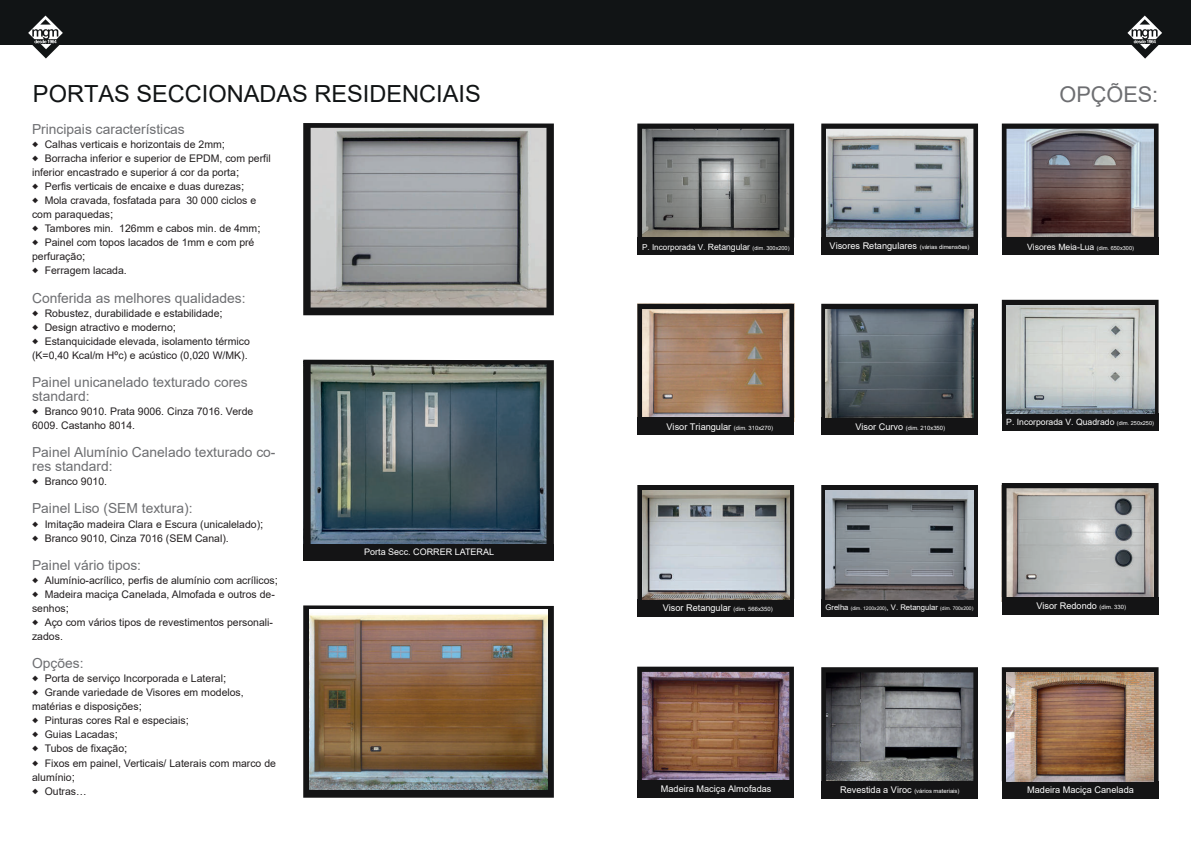
<style>
.page{position:relative;width:1191px;height:842px;background:#fff}
.page>*{position:absolute;margin:0;border:0;box-sizing:border-box;transform-origin:0 0}
.t1{font:23.6px "Arial";color:#111415}
.t2{font:21.7px "Arial";color:#6d6e71}
.t3{font:13.8px/14.1px "Arial";color:#6d6e71}
.t4{font:10.5px/14.1px "Arial";color:#231f20}
.t5{font:9.2px "Arial";color:#fff}
.t6{font:9px "Arial";color:#fff}
.t7{font:8.6px "Arial";color:#fff}
.t8{font:8.2px "Arial";color:#fff}
.t9{font:5.9px "Arial";color:#fff}
.t10{font:5px "Arial";color:#fff}
.s1{font-family:"Source Code Variable"}
.s2{font-size:11.6px}
.s3{font-size:5.9px}
.s4{font-size:8.6px}
.s5{font-size:5.6px}
.s6{font-size:9.2px}
.s7{font-size:7.7px}
</style>
<div class="page">
<svg style="left:821px;top:124px;width:157px;height:114px;background:#92989e"></svg>
<div style="left:821px;top:238px;width:157px;height:17px;background:#141415"></div>
<svg style="left:1001px;top:483px;width:157px;height:114px;background:#a3a3a2"></svg>
<div style="left:1001px;top:597px;width:157px;height:17px;background:#141415"></div>
<svg style="left:637px;top:304px;width:157px;height:114px;background:#9b7d66"></svg>
<div style="left:637px;top:418px;width:157px;height:17px;background:#141415"></div>
<svg style="left:821px;top:667px;width:157px;height:114px;background:#646669"></svg>
<div style="left:821px;top:781px;width:157px;height:17px;background:#141415"></div>
<img style="left:637px;top:667px;width:157px;height:114px">
<div style="left:637px;top:781px;width:157px;height:17px;background:#141415"></div>
<svg style="left:637px;top:124px;width:157px;height:114px;background:#707270"></svg>
<div style="left:637px;top:238px;width:157px;height:17px;background:#141415"></div>
<svg style="left:1001px;top:124px;width:157px;height:114px;background:#7a7174"></svg>
<div style="left:1001px;top:238px;width:157px;height:17px;background:#141415"></div>
<svg style="left:303px;top:123px;width:251px;height:192px;background:#919394"></svg>
<svg style="left:1001px;top:300px;width:157px;height:114px;background:#2b2b2c"></svg>
<div style="left:1001px;top:414px;width:157px;height:17px;background:#141415"></div>
<img style="left:1006px;top:305px;width:148px;height:109px">
<svg style="left:1001px;top:667px;width:157px;height:114px;background:#252526"></svg>
<div style="left:1001px;top:781px;width:157px;height:17px;background:#141415"></div>
<img style="left:1006px;top:672px;width:148px;height:109px">
<svg style="left:821px;top:304px;width:157px;height:114px;background:#242525"></svg>
<div style="left:821px;top:418px;width:157px;height:17px;background:#141415"></div>
<img style="left:826px;top:309px;width:147px;height:109px">
<svg style="left:821px;top:485px;width:157px;height:114px;background:#212223"></svg>
<div style="left:821px;top:599px;width:157px;height:17px;background:#141415"></div>
<img style="left:825px;top:490px;width:148px;height:109px">
<svg style="left:303px;top:605px;width:251px;height:193px;background:#363637"></svg>
<img style="left:310px;top:610px;width:237px;height:180px">
<svg style="left:637px;top:485px;width:157px;height:114px;background:#212122"></svg>
<div style="left:637px;top:599px;width:157px;height:17px;background:#141415"></div>
<img style="left:642px;top:490px;width:147px;height:109px">
<div style="left:0;top:0;width:584px;height:44px;background:#111415"></div>
<div style="left:584px;top:0;width:607px;height:44px;background:#111415"></div>
<svg style="left:27px;top:16px;width:37px;height:42px"></svg>
<svg style="left:1126px;top:16px;width:37px;height:43px"></svg>
<svg style="left:303px;top:360px;width:251px;height:184px;background:#4a5c64"></svg>
<div style="left:303px;top:544px;width:251px;height:17px;background:#141415"></div>
<h1 class="t1" style="left:33px;top:84px;width:449px">PORTAS SECCIONADAS RESIDENCIAIS</h1>
<h2 class="t2" style="left:1059px;top:86px;width:100px">OPÇÕES:</h2>
<h3 class="t3" style="left:32px;top:123px;width:154px">Principais características</h3>
<p class="t4" style="left:32px;top:138px;width:194px"><span class="s1">◆</span> Calhas verticais e horizontais de 2mm<span class="s2">;</span></p>
<p class="t4" style="left:32px;top:152px;width:240px"><span class="s1">◆</span> Borracha inferior e superior de EPDM, com perfil inferior encastrado e superior á cor da porta<span class="s2">;</span></p>
<p class="t4" style="left:32px;top:180px;width:214px"><span class="s1">◆</span> Perfis verticais de encaixe e duas durezas<span class="s2">;</span></p>
<p class="t4" style="left:32px;top:194px;width:226px"><span class="s1">◆</span> Mola cravada, fosfatada para 30 000 ciclos e com paraquedas<span class="s2">;</span></p>
<p class="t4" style="left:32px;top:223px;width:230px"><span class="s1">◆</span> Tambores min. 126mm e cabos min. de 4mm<span class="s2">;</span></p>
<p class="t4" style="left:32px;top:237px;width:224px"><span class="s1">◆</span> Painel com topos lacados de 1mm e com pré perfuração<span class="s2">;</span></p>
<p class="t4" style="left:32px;top:265px;width:96px"><span class="s1">◆</span> Ferragem lacada.</p>
<h3 class="t3" style="left:32px;top:292px;width:215px">Conferida as melhores qualidades:</h3>
<p class="t4" style="left:32px;top:307px;width:192px"><span class="s1">◆</span> Robustez, durabilidade e estabilidade<span class="s2">;</span></p>
<p class="t4" style="left:32px;top:321px;width:146px"><span class="s1">◆</span> Design atractivo e moderno<span class="s2">;</span></p>
<p class="t4" style="left:32px;top:335px;width:219px"><span class="s1">◆</span> Estanquicidade elevada, isolamento térmico (K=0,40 Kcal/m Hºc) e acústico (0,020 W/MK).</p>
<h3 class="t3" style="left:32px;top:376px;width:217px">Painel unicanelado texturado cores standard:</h3>
<p class="t4" style="left:32px;top:405px;width:223px"><span class="s1">◆</span> Branco 9010. Prata 9006. Cinza 7016. Verde<br>6009. Castanho 8014.</p>
<h3 class="t3" style="left:32px;top:447px;width:245px">Painel Alumínio Canelado texturado co&shy;res standard:</h3>
<p class="t4" style="left:32px;top:476px;width:76px"><span class="s1">◆</span> Branco 9010.</p>
<h3 class="t3" style="left:32px;top:503px;width:162px">Painel Liso (SEM textura):</h3>
<p class="t4" style="left:32px;top:518px;width:233px"><span class="s1">◆</span> Imitação madeira Clara e Escura (unicalelado)<span class="s2">;</span></p>
<p class="t4" style="left:32px;top:532px;width:198px"><span class="s1">◆</span> Branco 9010, Cinza 7016 (SEM Canal).</p>
<h3 class="t3" style="left:32px;top:559px;width:111px">Painel vário tipos:</h3>
<p class="t4" style="left:32px;top:574px;width:247px"><span class="s1">◆</span> Alumínio-acrílico, perfis de alumínio com acrílicos<span class="s2">;</span></p>
<p class="t4" style="left:32px;top:588px;width:244px"><span class="s1">◆</span> Madeira maciça Canelada, Almofada e outros de&shy;senhos<span class="s2">;</span></p>
<p class="t4" style="left:32px;top:616px;width:242px"><span class="s1">◆</span> Aço com vários tipos de revestimentos personali&shy;zados.</p>
<h3 class="t3" style="left:32px;top:657px;width:53px">Opções:</h3>
<p class="t4" style="left:32px;top:672px;width:196px"><span class="s1">◆</span> Porta de serviço Incorporada e Lateral<span class="s2">;</span></p>
<p class="t4" style="left:32px;top:686px;width:213px"><span class="s1">◆</span> Grande variedade de Visores em modelos, matérias e disposições<span class="s2">;</span></p>
<p class="t4" style="left:32px;top:714px;width:158px"><span class="s1">◆</span> Pinturas cores Ral e especiais<span class="s2">;</span></p>
<p class="t4" style="left:32px;top:729px;width:87px"><span class="s1">◆</span> Guias Lacadas<span class="s2">;</span></p>
<p class="t4" style="left:32px;top:743px;width:97px"><span class="s1">◆</span> Tubos de fixação<span class="s2">;</span></p>
<p class="t4" style="left:32px;top:757px;width:245px"><span class="s1">◆</span> Fixos em painel, Verticais/ Laterais com marco de alumínio<span class="s2">;</span></p>
<p class="t4" style="left:32px;top:785px;width:56px"><span class="s1">◆</span> Outras…</p>
<p class="t6" style="left:364px;top:549px;width:131px">Porta Secc. CORRER LATERAL</p>
<p class="t5" style="left:829px;top:243px;width:141px">Visores Retangulares <span class="s3">(várias dimensões)</span></p>
<p class="t8" style="left:642px;top:244px;width:149px">P. Incorporada V. <span class="s4">Retangular</span> <span class="s5">(dim. 300x200)</span></p>
<p class="t7" style="left:1027px;top:244px;width:108px">Visores Meia-Lua <span class="s5">(dim. 650x300)</span></p>
<p class="t5" style="left:666px;top:424px;width:108px">Visor Triangular <span class="s3">(dim. 310x270)</span></p>
<p class="t9" style="left:855px;top:425px;width:91px"><span class="s6">Visor Curvo</span> (dim. 210x350)</p>
<p class="t7" style="left:1006px;top:418px;width:149px">P. Incorporada V. Quadrado <span class="s5">(dim. 250x250)</span></p>
<p class="t5" style="left:662px;top:604px;width:112px">Visor Retangular <span class="s3">(dim. 566x350)</span></p>
<p class="t10" style="left:825px;top:606px;width:149px"><span class="s7">Grelha</span> (dim. 1200x200)<span class="s7">, V. Retangular</span> (dim. 700x200)</p>
<p class="t5" style="left:1036px;top:602px;width:91px">Visor Redondo <span class="s3">(dim. 330)</span></p>
<p class="t5" style="left:661px;top:785px;width:112px">Madeira Maciça Almofadas</p>
<p class="t9" style="left:840px;top:789px;width:121px"><span class="s6">Revestida a Viroc</span> (vários materiais)</p>
<p class="t5" style="left:1027px;top:786px;width:108px">Madeira Maciça Canelada</p>
</div>
